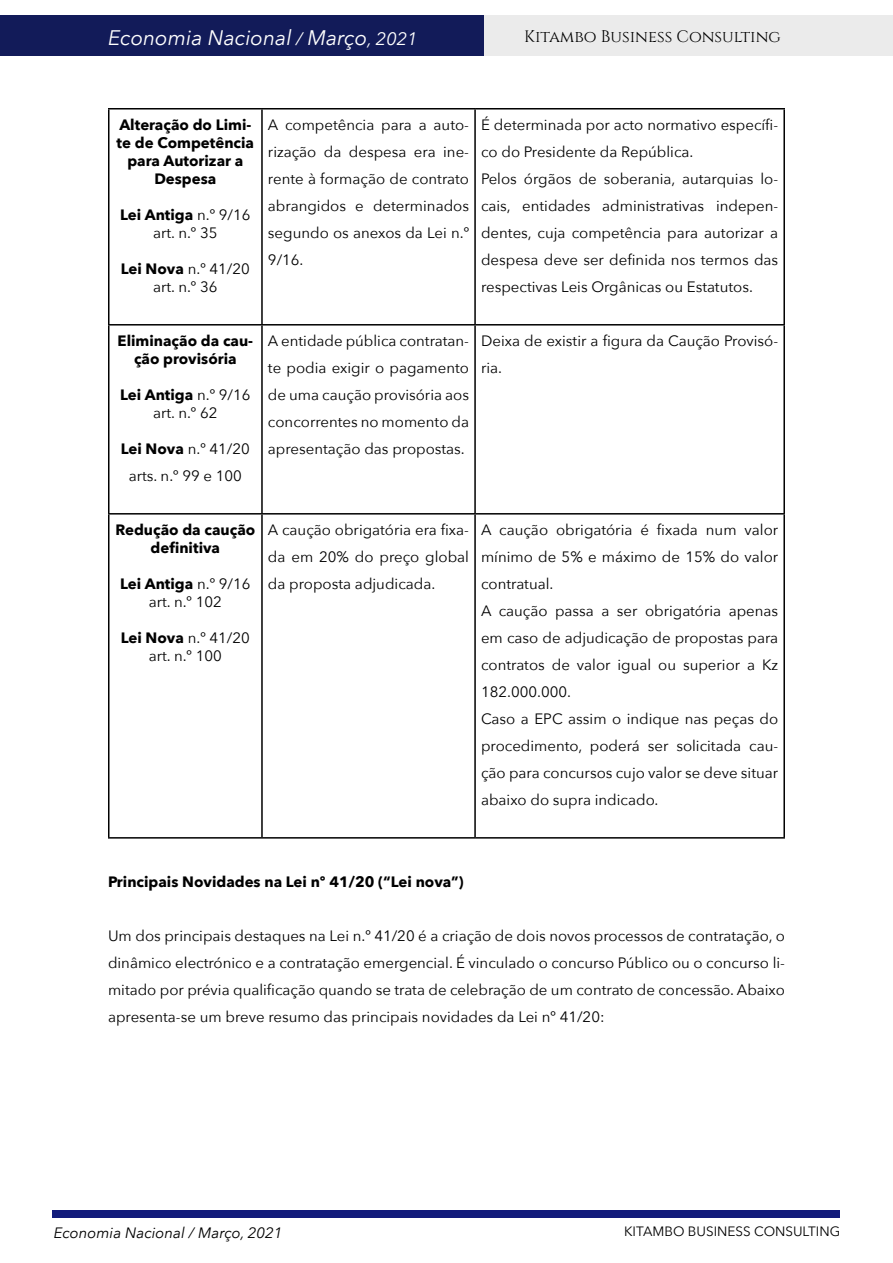
<style>
.page{position:relative;width:893px;height:1263px;background:#fff}
.page>*{position:absolute;margin:0;border:0;box-sizing:border-box;transform-origin:0 0}
.t1{font:italic 21px "Avenir Next";color:#fff}
.t2{font:16.5px "Cinzel";color:#000}
.t3{font:15px/27px "Avenir Next";color:#000;text-align:center}
.t4{font:700 15px/18px "Avenir Next";color:#000;text-align:center}
.t5{font:italic 15px "Avenir Next";color:#000}
.t6{font:13.5px "Avenir Next";color:#000}
.s1{font-size:18px}
.s2{font-weight:700}
</style>
<div class="page">
<div style="left:0;top:15px;width:485px;height:41px;background:#121b59"></div>
<div style="left:485px;top:15px;width:408px;height:41px;background:#ebebeb"></div>
<div style="left:53px;top:1210px;width:787px;height:7px;background:#121b7b"></div>
<hr style="left:108px;top:108px;width:154px;height:2px;background:#000">
<hr style="left:108px;top:110px;width:2px;height:214px;background:#000">
<hr style="left:262px;top:108px;width:213px;height:2px;background:#000">
<hr style="left:261px;top:110px;width:2px;height:214px;background:#000">
<hr style="left:475px;top:108px;width:310px;height:2px;background:#000">
<hr style="left:474px;top:110px;width:2px;height:214px;background:#000">
<hr style="left:783px;top:110px;width:2px;height:214px;background:#000">
<hr style="left:108px;top:324px;width:154px;height:2px;background:#000">
<hr style="left:108px;top:326px;width:2px;height:187px;background:#000">
<hr style="left:262px;top:324px;width:213px;height:2px;background:#000">
<hr style="left:261px;top:326px;width:2px;height:187px;background:#000">
<hr style="left:475px;top:324px;width:310px;height:2px;background:#000">
<hr style="left:474px;top:326px;width:2px;height:187px;background:#000">
<hr style="left:783px;top:326px;width:2px;height:187px;background:#000">
<hr style="left:108px;top:513px;width:154px;height:2px;background:#000">
<hr style="left:108px;top:515px;width:2px;height:322px;background:#000">
<hr style="left:262px;top:513px;width:213px;height:2px;background:#000">
<hr style="left:261px;top:515px;width:2px;height:322px;background:#000">
<hr style="left:475px;top:513px;width:310px;height:2px;background:#000">
<hr style="left:474px;top:515px;width:2px;height:322px;background:#000">
<hr style="left:783px;top:515px;width:2px;height:322px;background:#000">
<hr style="left:108px;top:837px;width:154px;height:2px;background:#000">
<hr style="left:262px;top:837px;width:213px;height:2px;background:#000">
<hr style="left:475px;top:837px;width:310px;height:2px;background:#000">
<h1 class="t1" style="left:108px;top:20px;width:311px">Economia Nacional <span class="s1">/</span> Março<span class="s1">, 2021</span></h1>
<p class="t2" style="left:524px;top:26px;width:258px">Kitambo Business Consulting</p>
<p class="t4" style="left:117px;top:115px;width:139px">Alteração do Limi&shy;te de Competência para Autorizar a<br>Despesa</p>
<p class="t3" style="left:120px;top:205px;width:132px;line-height:18px"><span class="s2">Lei Antiga</span> n.º 9/16 art. n.º 35</p>
<p class="t3" style="left:121px;top:259px;width:130px;line-height:18px"><span class="s2">Lei Nova</span> n.º 41/20 art. n.º 36</p>
<p class="t3" style="left:268px;top:110px;width:203px;text-align:justify">A competência para a auto&shy;rização da despesa era ine&shy;rente à formação de contrato abrangidos e determinados segundo os anexos da Lei n.º 9/16.</p>
<p class="t3" style="left:481px;top:110px;width:299px;text-align:left">É determinada por acto normativo específi&shy;co do Presidente da República.<br>Pelos órgãos de soberania, autarquias lo&shy;cais, entidades administrativas indepen&shy;dentes, cuja competência para autorizar a despesa deve ser definida nos termos das respectivas Leis Orgânicas ou Estatutos.</p>
<p class="t4" style="left:118px;top:331px;width:137px">Eliminação da cau&shy;ção provisória</p>
<p class="t3" style="left:120px;top:385px;width:132px;line-height:18px"><span class="s2">Lei Antiga</span> n.º 9/16 art. n.º 62</p>
<p class="t3" style="left:121px;top:434px;width:130px"><span class="s2">Lei Nova</span> n.º 41/20 arts. n.º 99 e 100</p>
<p class="t3" style="left:268px;top:326px;width:203px;text-align:justify">A entidade pública contratan&shy;te podia exigir o pagamento de uma caução provisória aos concorrentes no momento da apresentação das propostas.</p>
<p class="t3" style="left:481px;top:326px;width:299px;text-align:left">Deixa de existir a figura da Caução Provisó&shy;ria.</p>
<p class="t4" style="left:115px;top:520px;width:141px">Redução da caução definitiva</p>
<p class="t3" style="left:120px;top:574px;width:132px;line-height:18px"><span class="s2">Lei Antiga</span> n.º 9/16 art. n.º 102</p>
<p class="t3" style="left:121px;top:628px;width:130px;line-height:18px"><span class="s2">Lei Nova</span> n.º 41/20 art. n.º 100</p>
<p class="t3" style="left:268px;top:515px;width:203px;text-align:justify">A caução obrigatória era fixa&shy;da em 20% do preço global da proposta adjudicada.</p>
<p class="t3" style="left:481px;top:515px;width:299px;text-align:left">A caução obrigatória é fixada num valor mínimo de 5% e máximo de 15% do valor contratual.<br>A caução passa a ser obrigatória apenas em caso de adjudicação de propostas para contratos de valor igual ou superior a Kz 182.000.000.<br>Caso a EPC assim o indique nas peças do procedimento, poderá ser solicitada cau&shy;ção para concursos cujo valor se deve situar abaixo do supra indicado.</p>
<p class="t4" style="left:108px;top:872px;width:357px">Principais Novidades na Lei nº 41/20 (“Lei nova”)</p>
<p class="t3" style="left:108px;top:921px;width:678px;text-align:justify">Um dos principais destaques na Lei n.º 41/20 é a criação de dois novos processos de contratação, o dinâmico electrónico e a contratação emergencial. É vinculado o concurso Público ou o concurso li&shy;mitado por prévia qualificação quando se trata de celebração de um contrato de concessão. Abaixo apresenta-se um breve resumo das principais novidades da Lei nº 41/20:</p>
<p class="t5" style="left:54px;top:1220px;width:230px">Economia Nacional / Março, 2021</p>
<p class="t6" style="left:624px;top:1220px;width:218px">KITAMBO BUSINESS CONSULTING</p>
</div>
